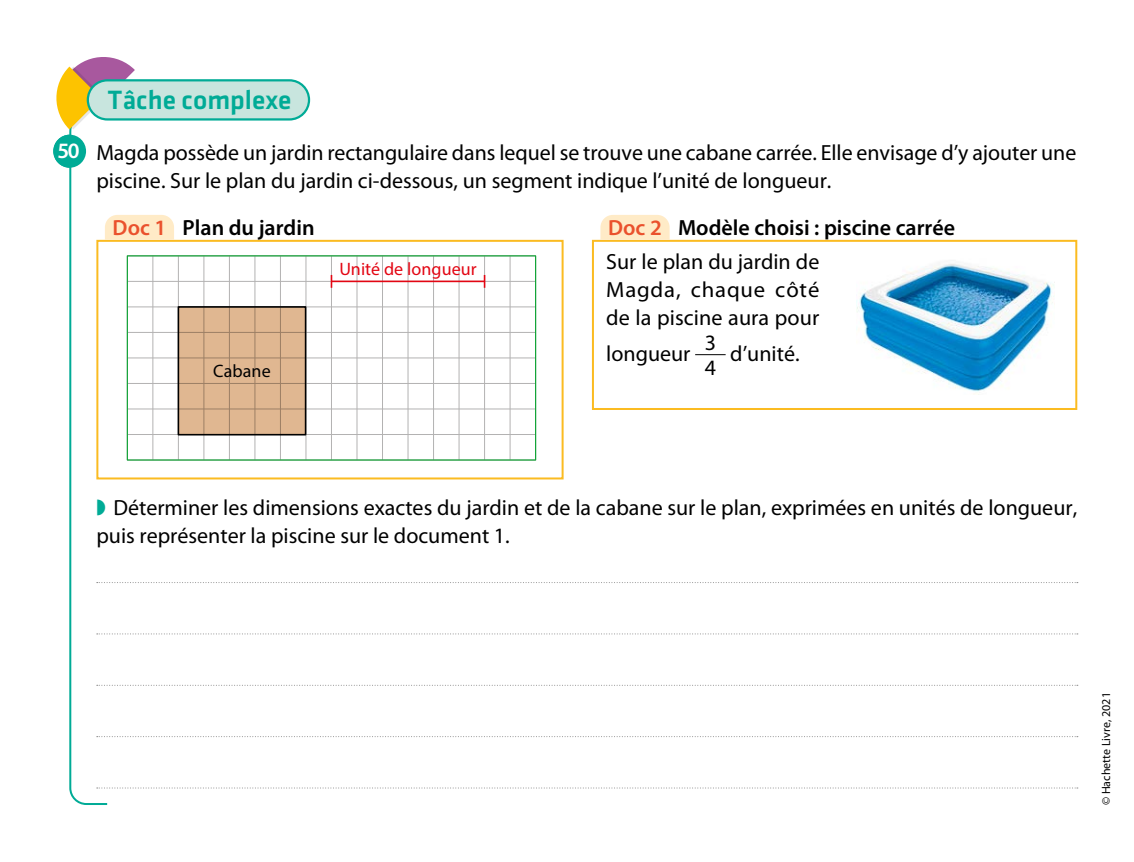
<style>
.page{position:relative;width:1134px;height:862px;background:#fff}
.page>*{position:absolute;margin:0;border:0;box-sizing:border-box;transform-origin:0 0}
.t1{font:500 27.4px "Klavika Basic";color:#00ab96}
.t2{font:22px/28px "Myriad Pro";color:#000}
.t3{font:600 22px "Myriad Pro";color:#000}
.t4{font:600 22px "Myriad Pro";color:#ea512d}
.t5{font:600 22px "Myriad Pro";color:#fff}
.t6{font:18px "Myriad Pro";letter-spacing:.005em;color:#e30613}
.t7{font:18px "Myriad Pro";letter-spacing:.005em;color:#000}
.t8{font:12px "Myriad Pro";color:#000}
.s1{color:#00ab96}
</style>
<div class="page">
<svg style="left:68px;top:129px;width:183px;height:676px"></svg>
<svg style="left:97px;top:582px;width:981px;height:1px"></svg>
<svg style="left:97px;top:633px;width:981px;height:1px"></svg>
<svg style="left:97px;top:685px;width:981px;height:1px"></svg>
<svg style="left:97px;top:736px;width:981px;height:1px"></svg>
<svg style="left:97px;top:787px;width:981px;height:1px"></svg>
<div style="left:96px;top:240px;width:468px;height:239px;background:#fff;border:2px solid #fbbb21"></div>
<hr style="left:127px;top:434px;width:409px;height:1px;background:#b3b2b2">
<hr style="left:127px;top:408px;width:409px;height:1px;background:#b3b2b2">
<hr style="left:127px;top:383px;width:409px;height:1px;background:#b3b2b2">
<hr style="left:127px;top:357px;width:409px;height:1px;background:#b3b2b2">
<hr style="left:127px;top:332px;width:409px;height:1px;background:#b3b2b2">
<hr style="left:127px;top:306px;width:409px;height:1px;background:#b3b2b2">
<hr style="left:127px;top:281px;width:409px;height:1px;background:#b3b2b2">
<hr style="left:510px;top:256px;width:1px;height:204px;background:#b3b2b2">
<hr style="left:484px;top:256px;width:1px;height:204px;background:#b3b2b2">
<hr style="left:459px;top:256px;width:1px;height:204px;background:#b3b2b2">
<hr style="left:433px;top:256px;width:1px;height:204px;background:#b3b2b2">
<hr style="left:408px;top:256px;width:1px;height:204px;background:#b3b2b2">
<hr style="left:382px;top:256px;width:1px;height:204px;background:#b3b2b2">
<hr style="left:357px;top:256px;width:1px;height:204px;background:#b3b2b2">
<hr style="left:331px;top:256px;width:1px;height:204px;background:#b3b2b2">
<hr style="left:306px;top:256px;width:1px;height:204px;background:#b3b2b2">
<hr style="left:280px;top:256px;width:1px;height:204px;background:#b3b2b2">
<hr style="left:255px;top:256px;width:1px;height:204px;background:#b3b2b2">
<hr style="left:229px;top:256px;width:1px;height:204px;background:#b3b2b2">
<hr style="left:203px;top:256px;width:1px;height:204px;background:#b3b2b2">
<hr style="left:178px;top:256px;width:1px;height:204px;background:#b3b2b2">
<hr style="left:152px;top:256px;width:1px;height:204px;background:#b3b2b2">
<div style="left:127px;top:255px;width:409px;height:205px;border:1px solid #13a538"></div>
<div style="left:178px;top:307px;width:128px;height:128px;background:#e0b791"></div>
<div style="left:178px;top:306px;width:128px;height:129px;border:2px solid #000"></div>
<hr style="left:331px;top:281px;width:154px;height:1px;background:#e30613">
<svg style="left:331px;top:275px;width:1px;height:13px"></svg>
<svg style="left:484px;top:275px;width:1px;height:13px"></svg>
<div style="left:105px;top:215px;width:69px;height:25px;background:#ffebc7"></div>
<div style="left:592px;top:240px;width:485px;height:170px;background:#fff;border:2px solid #fbbb21"></div>
<hr style="left:695px;top:354px;width:31px;height:1px;background:#000">
<div style="left:600px;top:215px;width:70px;height:25px;background:#ffebc7"></div>
<img style="left:856px;top:264px;width:199px;height:128px">
<div style="left:53px;top:135px;width:33px;height:33px;background:#00ab96;border-radius:50%"></div>
<svg style="left:56px;top:57px;width:79px;height:72px"></svg>
<div style="left:88px;top:80px;width:221px;height:39px;background:#c8e5de;border-radius:20px"></div>
<div style="left:87px;top:79px;width:223px;height:42px;border:2px solid #00ab96;border-radius:20px"></div>
<p class="t5" style="left:57px;top:139px;width:24px">50</p>
<p class="t1" style="left:108px;top:82px;width:185px">Tâche complexe</p>
<p class="t2" style="left:96px;top:139px;width:981px">Magda possède un jardin rectangulaire dans lequel se trouve une cabane carrée. Elle envisage d’y ajouter une piscine. Sur le plan du jardin ci-dessous, un segment indique l’unité de longueur.</p>
<p class="t3" style="left:183px;top:216px;width:134px">Plan du jardin</p>
<p class="t4" style="left:113px;top:215px;width:55px">Doc 1</p>
<p class="t3" style="left:678px;top:216px;width:279px">Modèle choisi : piscine carrée</p>
<p class="t2" style="left:606px;top:248px;width:215px;text-align:justify">Sur le plan du jardin de Magda, chaque côté de la piscine aura pour</p>
<p class="t2" style="left:606px;top:340px;width:86px">longueur</p>
<p class="t2" style="left:705px;top:330px;width:13px;line-height:25px">3<br>4</p>
<p class="t2" style="left:730px;top:340px;width:71px">d’unité.</p>
<p class="t4" style="left:608px;top:215px;width:55px">Doc 2</p>
<p class="t6" style="left:339px;top:258px;width:139px">Unité de longueur</p>
<p class="t7" style="left:213px;top:359px;width:59px">Cabane</p>
<p class="t2" style="left:96px;top:493px;width:982px"><span class="s1">◗</span> Déterminer les dimensions exactes du jardin et de la cabane sur le plan, exprimées en unités de longueur, puis représenter la piscine sur le document 1.</p>
<p class="t8" style="left:1099px;top:805px;width:114px;rotate:-90deg">© Hachette Livre, 2021</p>
</div>
